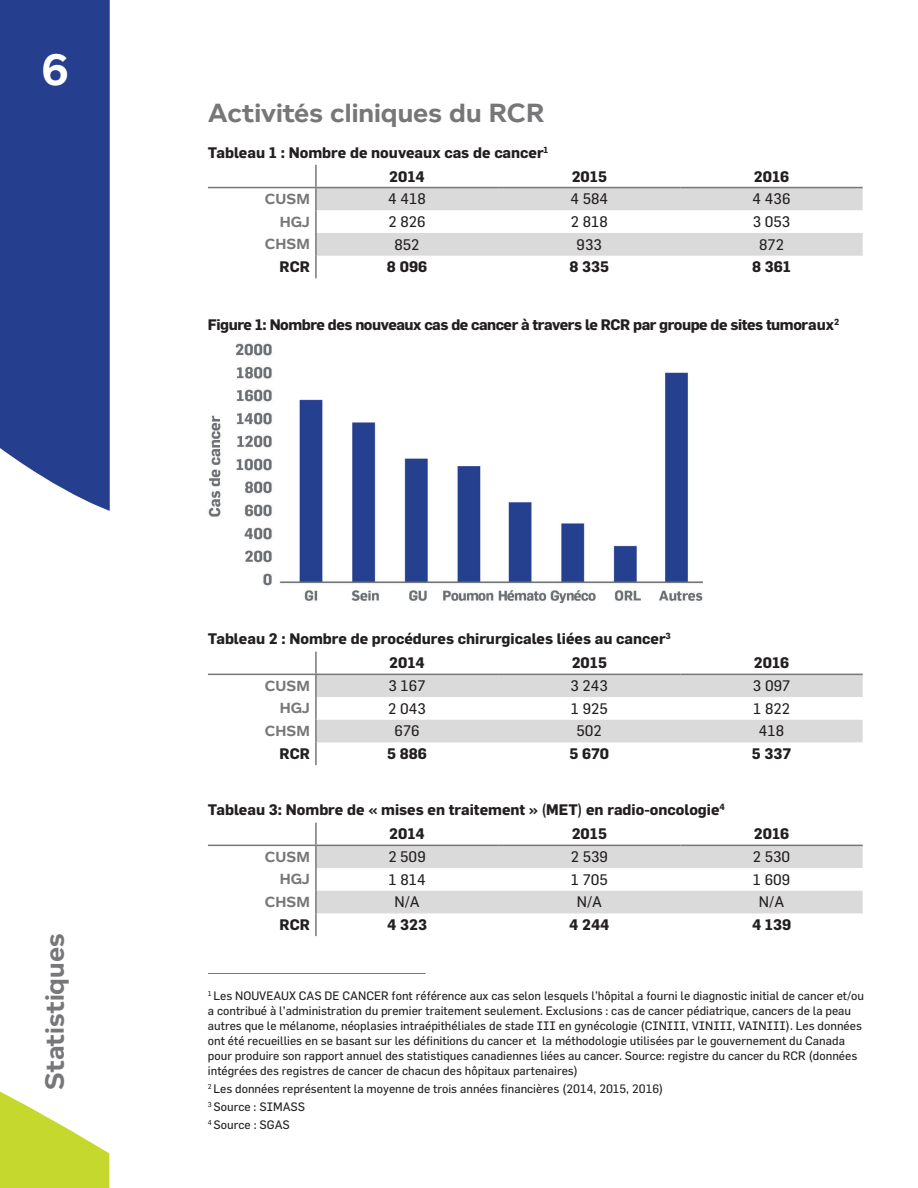
<style>
.page{position:relative;width:918px;height:1188px;background:#fff}
.page>*{position:absolute;margin:0;border:0;box-sizing:border-box;transform-origin:0 0}
.t1{font:700 45px "Foundry Context";color:#fff}
.t2{font:700 27px "Foundry Context";color:#777779}
.t3{font:700 15px "Flama";color:#231f20}
.t4{font:15px "Flama";color:#231f20}
.t5{font:700 15px "Flama";letter-spacing:-.03em;color:#231f20}
.t6{font:700 15px "Foundry Context";color:#777779}
.t7{font:12px/15px "Flama";color:#231f20}
</style>
<div class="page">
<svg style="left:0;top:1091px;width:109px;height:97px"></svg>
<div style="left:0;top:0;width:110px;height:511px;background:#253f8e"></div>
<svg style="left:317px;top:188px;width:546px;height:68px"></svg>
<hr style="left:315px;top:165px;width:2px;height:22px;background:#777779">
<hr style="left:315px;top:188px;width:2px;height:22px;background:#777779">
<hr style="left:315px;top:210px;width:2px;height:23px;background:#777779">
<hr style="left:315px;top:233px;width:2px;height:23px;background:#777779">
<hr style="left:315px;top:256px;width:2px;height:22px;background:#777779">
<hr style="left:208px;top:187px;width:108px;height:1px;background:#777779">
<hr style="left:316px;top:187px;width:182px;height:1px;background:#777779">
<hr style="left:498px;top:187px;width:182px;height:1px;background:#777779">
<hr style="left:680px;top:187px;width:183px;height:1px;background:#777779">
<svg style="left:317px;top:675px;width:546px;height:67px"></svg>
<hr style="left:315px;top:652px;width:2px;height:22px;background:#777779">
<hr style="left:315px;top:675px;width:2px;height:22px;background:#777779">
<hr style="left:315px;top:697px;width:2px;height:23px;background:#777779">
<hr style="left:315px;top:720px;width:2px;height:22px;background:#777779">
<hr style="left:315px;top:742px;width:2px;height:23px;background:#777779">
<hr style="left:208px;top:674px;width:108px;height:1px;background:#777779">
<hr style="left:316px;top:674px;width:182px;height:1px;background:#777779">
<hr style="left:498px;top:674px;width:182px;height:1px;background:#777779">
<hr style="left:680px;top:674px;width:183px;height:1px;background:#777779">
<svg style="left:317px;top:846px;width:546px;height:67px"></svg>
<hr style="left:315px;top:823px;width:2px;height:22px;background:#777779">
<hr style="left:315px;top:846px;width:2px;height:22px;background:#777779">
<hr style="left:315px;top:868px;width:2px;height:23px;background:#777779">
<hr style="left:315px;top:891px;width:2px;height:22px;background:#777779">
<hr style="left:315px;top:913px;width:2px;height:23px;background:#777779">
<hr style="left:208px;top:845px;width:108px;height:1px;background:#777779">
<hr style="left:316px;top:845px;width:182px;height:1px;background:#777779">
<hr style="left:498px;top:845px;width:182px;height:1px;background:#777779">
<hr style="left:680px;top:845px;width:183px;height:1px;background:#777779">
<hr style="left:208px;top:973px;width:218px;height:1px;background:#777779">
<img style="left:208px;top:343px;width:495px;height:260px">
<h1 class="t1" style="left:41px;top:43px;width:29px">6</h1>
<h2 class="t2" style="left:39px;top:1090px;width:158px;rotate:-90deg">Statistiques</h2>
<h2 class="t2" style="left:208px;top:97px;width:338px">Activités cliniques du RCR</h2>
<p class="t3" style="left:208px;top:143px;width:342px">Tableau 1 : Nombre de nouveaux cas de cancer<sup>1</sup></p>
<p class="t3" style="left:389px;top:167px;width:37px">2014</p>
<p class="t3" style="left:572px;top:167px;width:37px">2015</p>
<p class="t3" style="left:754px;top:167px;width:37px">2016</p>
<p class="t6" style="left:265px;top:190px;width:46px">CUSM</p>
<p class="t4" style="left:388px;top:190px;width:39px">4 418</p>
<p class="t4" style="left:571px;top:190px;width:39px">4 584</p>
<p class="t4" style="left:753px;top:190px;width:39px">4 436</p>
<p class="t6" style="left:280px;top:213px;width:32px">HGJ</p>
<p class="t4" style="left:389px;top:212px;width:39px">2 826</p>
<p class="t4" style="left:571px;top:212px;width:39px">2 818</p>
<p class="t4" style="left:753px;top:212px;width:39px">3 053</p>
<p class="t6" style="left:265px;top:236px;width:47px">CHSM</p>
<p class="t4" style="left:395px;top:235px;width:27px">852</p>
<p class="t4" style="left:577px;top:235px;width:27px">933</p>
<p class="t4" style="left:759px;top:235px;width:26px">872</p>
<p class="t3" style="left:280px;top:258px;width:32px">RCR</p>
<p class="t3" style="left:387px;top:258px;width:42px">8 096</p>
<p class="t3" style="left:570px;top:258px;width:41px">8 335</p>
<p class="t3" style="left:752px;top:258px;width:41px">8 361</p>
<p class="t5" style="left:208px;top:316px;width:633px">Figure 1: Nombre des nouveaux cas de cancer à travers le RCR par groupe de sites tumoraux<sup>2</sup></p>
<p class="t3" style="left:208px;top:630px;width:464px">Tableau 2 : Nombre de procédures chirurgicales liées au cancer<sup>3</sup></p>
<p class="t3" style="left:389px;top:654px;width:37px">2014</p>
<p class="t3" style="left:572px;top:654px;width:37px">2015</p>
<p class="t3" style="left:754px;top:654px;width:37px">2016</p>
<p class="t6" style="left:265px;top:677px;width:46px">CUSM</p>
<p class="t4" style="left:389px;top:677px;width:39px">3 167</p>
<p class="t4" style="left:571px;top:677px;width:39px">3 243</p>
<p class="t4" style="left:753px;top:677px;width:39px">3 097</p>
<p class="t6" style="left:280px;top:700px;width:32px">HGJ</p>
<p class="t4" style="left:388px;top:699px;width:39px">2 043</p>
<p class="t4" style="left:571px;top:699px;width:39px">1 925</p>
<p class="t4" style="left:753px;top:699px;width:38px">1 822</p>
<p class="t6" style="left:265px;top:722px;width:47px">CHSM</p>
<p class="t4" style="left:395px;top:722px;width:27px">676</p>
<p class="t4" style="left:577px;top:722px;width:27px">502</p>
<p class="t4" style="left:759px;top:722px;width:27px">418</p>
<p class="t3" style="left:280px;top:745px;width:32px">RCR</p>
<p class="t3" style="left:387px;top:745px;width:41px">5 886</p>
<p class="t3" style="left:569px;top:745px;width:41px">5 670</p>
<p class="t3" style="left:752px;top:745px;width:41px">5 337</p>
<p class="t3" style="left:208px;top:800px;width:518px">Tableau 3: Nombre de « mises en traitement » (MET) en radio-oncologie<sup>4</sup></p>
<p class="t3" style="left:389px;top:825px;width:37px">2014</p>
<p class="t3" style="left:572px;top:825px;width:37px">2015</p>
<p class="t3" style="left:754px;top:825px;width:37px">2016</p>
<p class="t6" style="left:265px;top:848px;width:46px">CUSM</p>
<p class="t4" style="left:388px;top:848px;width:39px">2 509</p>
<p class="t4" style="left:571px;top:848px;width:39px">2 539</p>
<p class="t4" style="left:753px;top:848px;width:39px">2 530</p>
<p class="t6" style="left:280px;top:871px;width:32px">HGJ</p>
<p class="t4" style="left:388px;top:870px;width:39px">1 814</p>
<p class="t4" style="left:571px;top:870px;width:39px">1 705</p>
<p class="t4" style="left:753px;top:870px;width:39px">1 609</p>
<p class="t6" style="left:265px;top:893px;width:47px">CHSM</p>
<p class="t4" style="left:394px;top:893px;width:27px">N/A</p>
<p class="t4" style="left:577px;top:893px;width:27px">N/A</p>
<p class="t4" style="left:759px;top:893px;width:27px">N/A</p>
<p class="t3" style="left:280px;top:916px;width:32px">RCR</p>
<p class="t3" style="left:387px;top:916px;width:41px">4 323</p>
<p class="t3" style="left:569px;top:916px;width:42px">4 244</p>
<p class="t3" style="left:752px;top:916px;width:41px">4 139</p>
<p class="t7" style="left:208px;top:988px;width:658px"><sup>1</sup> Les NOUVEAUX CAS DE CANCER font référence aux cas selon lesquels l’hôpital a fourni le diagnostic initial de cancer et/ou a contribué à l’administration du premier traitement seulement. Exclusions : cas de cancer pédiatrique, cancers de la peau autres que le mélanome, néoplasies intraépithéliales de stade III en gynécologie (CINIII, VINIII, VAINIII). Les données ont été recueillies en se basant sur les définitions du cancer et la méthodologie utilisées par le gouvernement du Canada pour produire son rapport annuel des statistiques canadiennes liées au cancer. Source: registre du cancer du RCR (données intégrées des registres de cancer de chacun des hôpitaux partenaires)</p>
<p class="t7" style="left:208px;top:1080px;width:457px;line-height:18px"><sup>2</sup> Les données représentent la moyenne de trois années financières (2014, 2015, 2016)<br><sup>3</sup> Source : SIMASS<br><sup>4</sup> Source : SGAS</p>
</div>
